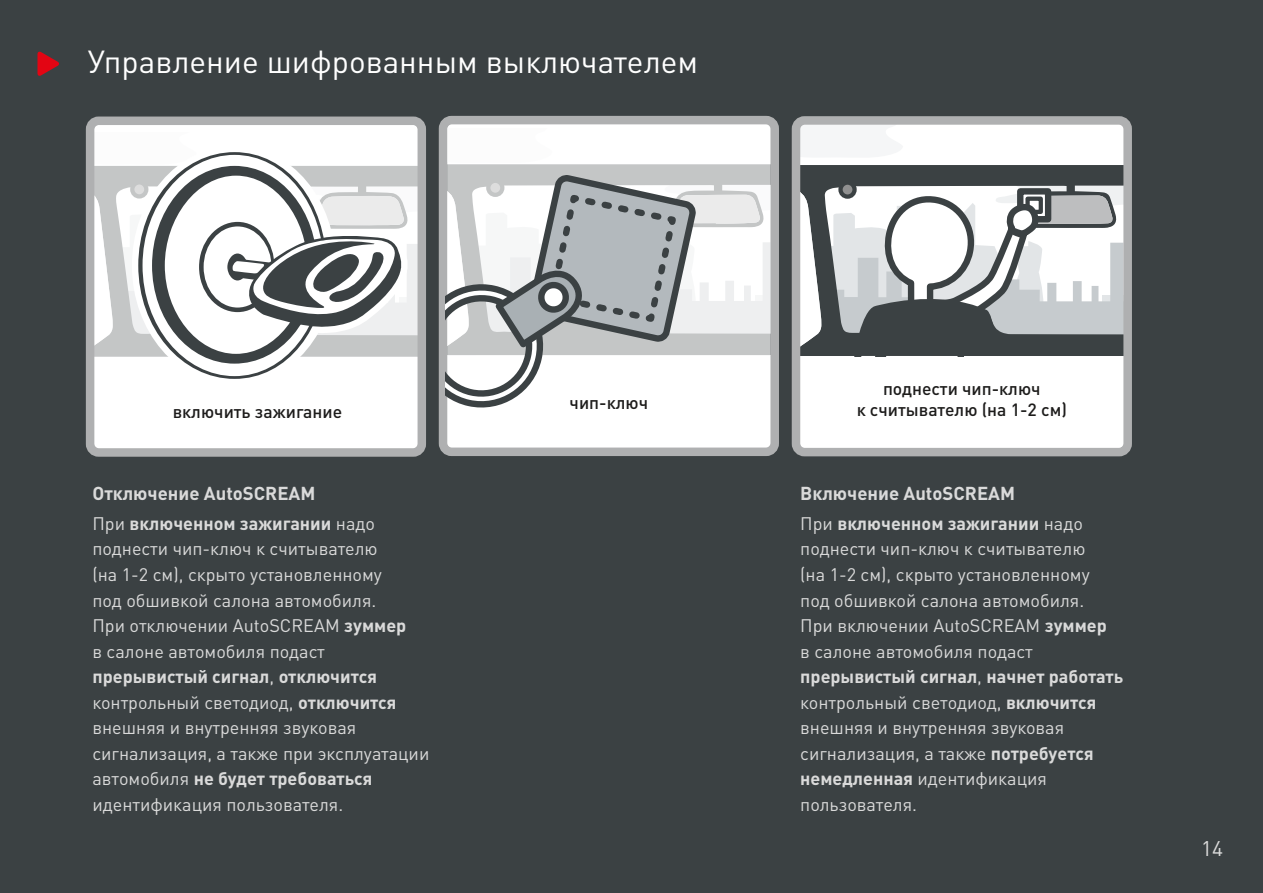
<style>
.page{position:relative;width:1263px;height:893px;background:#3b4143}
.page>*{position:absolute;margin:0;border:0;box-sizing:border-box;transform-origin:0 0}
.t1{font:31.5px "DIN Pro";color:#fff}
.t2{font:21px "DIN Pro";color:#dadada}
.t3{font:700 18.6px "DIN Pro";color:#dadada}
.t4{font:18px/25.5px "DIN Pro";color:#dadada}
.t5{font:500 17.55px/21px "DIN Pro";color:#1d1c1b;text-align:center}
.s1{font-weight:700}
</style>
<div class="page">
<div style="left:90px;top:120px;width:332px;height:332px;background:#fff;border-radius:9px"></div>
<div style="left:86px;top:117px;width:340px;height:340px;border:9px solid #afb0b1;border-radius:9px"></div>
<svg style="left:93px;top:128px;width:326px;height:251px"></svg>
<svg style="left:37px;top:51px;width:22px;height:25px"></svg>
<div style="left:796px;top:120px;width:332px;height:332px;background:#fff;border-radius:9px"></div>
<div style="left:792px;top:116px;width:340px;height:340px;border:9px solid #afb0b1;border-radius:9px"></div>
<svg style="left:797px;top:124px;width:331px;height:233px"></svg>
<div style="left:443px;top:120px;width:332px;height:332px;background:#fff;border-radius:9px"></div>
<div style="left:439px;top:116px;width:340px;height:340px;border:9px solid #afb0b1;border-radius:9px"></div>
<svg style="left:446px;top:129px;width:324px;height:283px"></svg>
<h1 class="t1" style="left:88px;top:40px;width:612px">Управление шифрованным выключателем</h1>
<p class="t5" style="left:173px;top:400px;width:171px">включить зажигание</p>
<p class="t3" style="left:92px;top:481px;width:225px">Отключение AutoSCREAM</p>
<p class="t4" style="left:92px;top:510px;width:338px">При <span class="s1">включенном зажигании</span> надо поднести чип-ключ к считывателю<br>(на 1-2 см), скрыто установленному<br>под обшивкой салона автомобиля.<br>При отключении AutoSCREAM <span class="s1">зуммер<br></span>в салоне автомобиля подаст <span class="s1">прерывистый сигнал</span>, <span class="s1">отключится </span>контрольный светодиод, <span class="s1">отключится </span>внешняя и внутренняя звуковая сигнализация, а также при эксплуатации автомобиля <span class="s1">не будет требоваться </span>идентификация пользователя.</p>
<p class="t5" style="left:570px;top:392px;width:80px">чип-ключ</p>
<p class="t5" style="left:857px;top:377px;width:212px">поднести чип-ключ<br>к считывателю (на 1-2 см)</p>
<p class="t3" style="left:800px;top:481px;width:216px">Включение AutoSCREAM</p>
<p class="t4" style="left:800px;top:510px;width:324px">При <span class="s1">включенном зажигании</span> надо поднести чип-ключ к считывателю<br>(на 1-2 см), скрыто установленному под обшивкой салона автомобиля.<br>При включении AutoSCREAM <span class="s1">зуммер<br></span>в салоне автомобиля подаст <span class="s1">прерывистый сигнал</span>, <span class="s1">начнет работать </span>контрольный светодиод, <span class="s1">включится </span>внешняя и внутренняя звуковая сигнализация, а также <span class="s1">потребуется немедленная</span> идентификация пользователя.</p>
<p class="t2" style="left:1201px;top:834px;width:23px">14</p>
</div>
